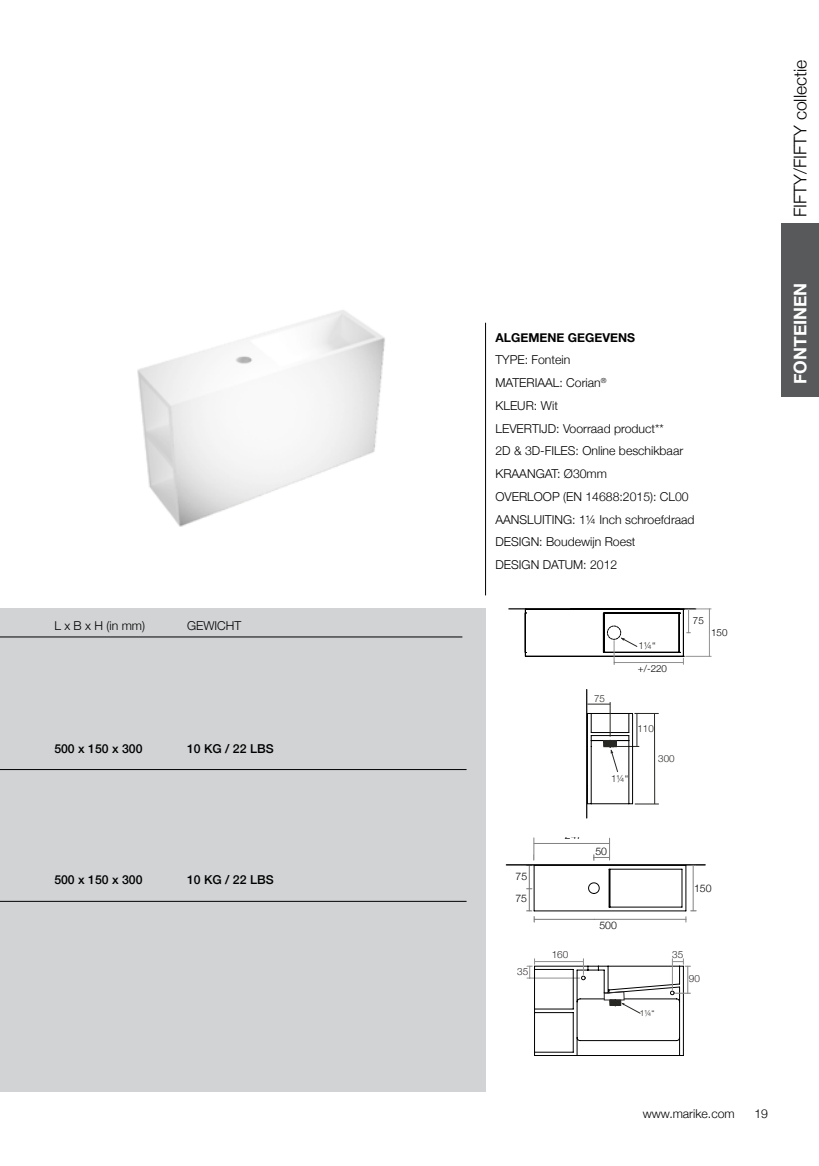
<style>
.page{position:relative;width:819px;height:1166px;background:#fff}
.page>*{position:absolute;margin:0;border:0;box-sizing:border-box;transform-origin:0 0}
.t1{font:300 17.5px "Helvetica Neue";color:#000}
.t2{font:700 17.5px "Helvetica Neue";color:#fff}
.t3{font:300 12.25px/22.8px "Helvetica Neue";color:#000}
.t4{font:500 12.25px "Helvetica Neue";color:#000}
.t5{font:700 12.25px "Helvetica Neue";color:#000}
.t6{font:300 10.5px "Helvetica Neue";color:#000}
.t7{font:300 9.97px "Helvetica Neue";color:#2f2a2b}
.t8{font:300 9.8px "Helvetica Neue";color:#272724}
.t9{font:300 9.8px "Helvetica Neue";color:#000}
.t10{font:300 9.8px "Helvetica Neue";color:#272725}
.t11{font:300 8.4px "Helvetica Neue";color:#272725}
</style>
<div class="page">
<div style="left:0;top:608px;width:485px;height:483px;background:#d1d3d4"></div>
<img style="left:137px;top:310px;width:248px;height:217px">
<div style="left:781px;top:223px;width:38px;height:174px;background:#58595b"></div>
<hr style="left:485px;top:323px;width:1px;height:272px;background:#000">
<hr style="left:0;top:769px;width:466px;height:1px;background:#000">
<hr style="left:0;top:901px;width:466px;height:1px;background:#000">
<hr style="left:0;top:637px;width:462px;height:1px;background:#000">
<hr style="left:506px;top:568px;width:1px;height:122px;background:#cbcbcb">
<hr style="left:506px;top:568px;width:280px;height:1px;background:#cbcbcb">
<hr style="left:604px;top:613px;width:75px;height:1px;background:#000">
<hr style="left:683px;top:609px;width:1px;height:47px;background:#000">
<hr style="left:525px;top:656px;width:158px;height:1px;background:#000">
<hr style="left:525px;top:609px;width:1px;height:47px;background:#000">
<hr style="left:525px;top:609px;width:158px;height:1px;background:#000">
<hr style="left:603px;top:613px;width:1px;height:39px;background:#000">
<hr style="left:604px;top:652px;width:75px;height:1px;background:#000">
<hr style="left:679px;top:613px;width:1px;height:39px;background:#000">
<hr style="left:604px;top:613px;width:1px;height:39px;background:#000">
<hr style="left:509px;top:608px;width:186px;height:1px;background:#000">
<hr style="left:614px;top:662px;width:69px;height:1px;background:#929292">
<hr style="left:709px;top:609px;width:1px;height:47px;background:#929292">
<svg style="left:679px;top:652px;width:32px;height:12px"></svg>
<svg style="left:676px;top:608px;width:35px;height:25px"></svg>
<svg style="left:603px;top:625px;width:34px;height:39px"></svg>
<hr style="left:506px;top:864px;width:199px;height:1px;background:#010101">
<hr style="left:495px;top:837px;width:1px;height:110px;background:#c1c0c0">
<hr style="left:495px;top:837px;width:272px;height:1px;background:#c1c0c0">
<svg style="left:526px;top:838px;width:170px;height:84px"></svg>
<hr style="left:692px;top:865px;width:1px;height:46px;background:#818181">
<hr style="left:557px;top:685px;width:1px;height:158px;background:#cbcbcb">
<hr style="left:557px;top:685px;width:148px;height:1px;background:#cbcbcb">
<hr style="left:632px;top:713px;width:1px;height:91px;background:#000">
<hr style="left:628px;top:735px;width:1px;height:69px;background:#000">
<hr style="left:591px;top:746px;width:1px;height:58px;background:#000">
<svg style="left:587px;top:786px;width:4px;height:18px"></svg>
<hr style="left:591px;top:803px;width:37px;height:1px;background:#000">
<hr style="left:587px;top:749px;width:1px;height:37px;background:#000">
<svg style="left:587px;top:704px;width:22px;height:1px"></svg>
<hr style="left:609px;top:702px;width:1px;height:35px;background:#272724">
<svg style="left:628px;top:803px;width:30px;height:2px"></svg>
<hr style="left:654px;top:714px;width:1px;height:90px;background:#272724">
<hr style="left:586px;top:689px;width:1px;height:129px;background:#000">
<svg style="left:587px;top:713px;width:71px;height:59px"></svg>
<hr style="left:493px;top:946px;width:1px;height:145px;background:#cbcbcb">
<hr style="left:493px;top:946px;width:280px;height:1px;background:#cbcbcb">
<svg style="left:527px;top:959px;width:163px;height:97px"></svg>
<h1 class="t1" style="left:786px;top:217px;width:159px;rotate:-90deg">FIFTY/FIFTY collectie</h1>
<p class="t5" style="left:495px;top:328px;width:141px">ALGEMENE GEGEVENS</p>
<p class="t3" style="left:495px;top:348px;width:201px">TYPE: Fontein<br>MATERIAAL: Corian<sup>®<br></sup>KLEUR: Wit<br>LEVERTIJD: Voorraad product**<br>2D &amp; 3D-FILES: Online beschikbaar<br>KRAANGAT: Ø30mm<br>OVERLOOP (EN 14688:2015): CL00<br>AANSLUITING: 1¼ Inch schroefdraad<br>DESIGN: Boudewijn Roest<br>DESIGN DATUM: 2012</p>
<p class="t8" style="left:553px;top:463px;width:18px">110</p>
<p class="t8" style="left:574px;top:493px;width:18px">300</p>
<p class="t10" style="left:526px;top:512px;width:19px">1¼“</p>
<h1 class="t2" style="left:786px;top:384px;width:103px;rotate:-90deg">FONTEINEN</h1>
<p class="t3" style="left:54px;top:613px;width:92px">L x B x H (in mm)</p>
<p class="t3" style="left:187px;top:613px;width:56px">GEWICHT</p>
<p class="t9" style="left:692px;top:612px;width:12px">75</p>
<p class="t9" style="left:711px;top:624px;width:18px">150</p>
<p class="t10" style="left:638px;top:637px;width:19px">1¼“</p>
<p class="t9" style="left:638px;top:660px;width:31px">+/-220</p>
<p class="t8" style="left:594px;top:690px;width:12px">75</p>
<p class="t8" style="left:637px;top:720px;width:18px">110</p>
<p class="t4" style="left:54px;top:739px;width:90px">500 x 150 x 300</p>
<p class="t4" style="left:187px;top:739px;width:88px">10 KG / 22 LBS</p>
<p class="t8" style="left:658px;top:751px;width:18px">300</p>
<p class="t10" style="left:611px;top:770px;width:19px">1¼“</p>
<p class="t6" style="left:565px;top:827px;width:19px">247</p>
<p class="t6" style="left:595px;top:842px;width:13px">50</p>
<p class="t4" style="left:54px;top:870px;width:90px">500 x 150 x 300</p>
<p class="t4" style="left:187px;top:870px;width:88px">10 KG / 22 LBS</p>
<p class="t6" style="left:515px;top:867px;width:13px">75</p>
<p class="t6" style="left:694px;top:880px;width:19px">150</p>
<p class="t6" style="left:515px;top:889px;width:13px">75</p>
<p class="t6" style="left:599px;top:916px;width:19px">500</p>
<p class="t7" style="left:551px;top:947px;width:18px">160</p>
<p class="t7" style="left:672px;top:946px;width:13px">35</p>
<p class="t7" style="left:517px;top:963px;width:13px">35</p>
<p class="t7" style="left:688px;top:970px;width:13px">90</p>
<p class="t11" style="left:639px;top:1006px;width:16px">1¼“</p>
<p class="t3" style="left:642px;top:1101px;width:93px">www.marike.com</p>
<p class="t3" style="left:754px;top:1101px;width:15px">19</p>
</div>
